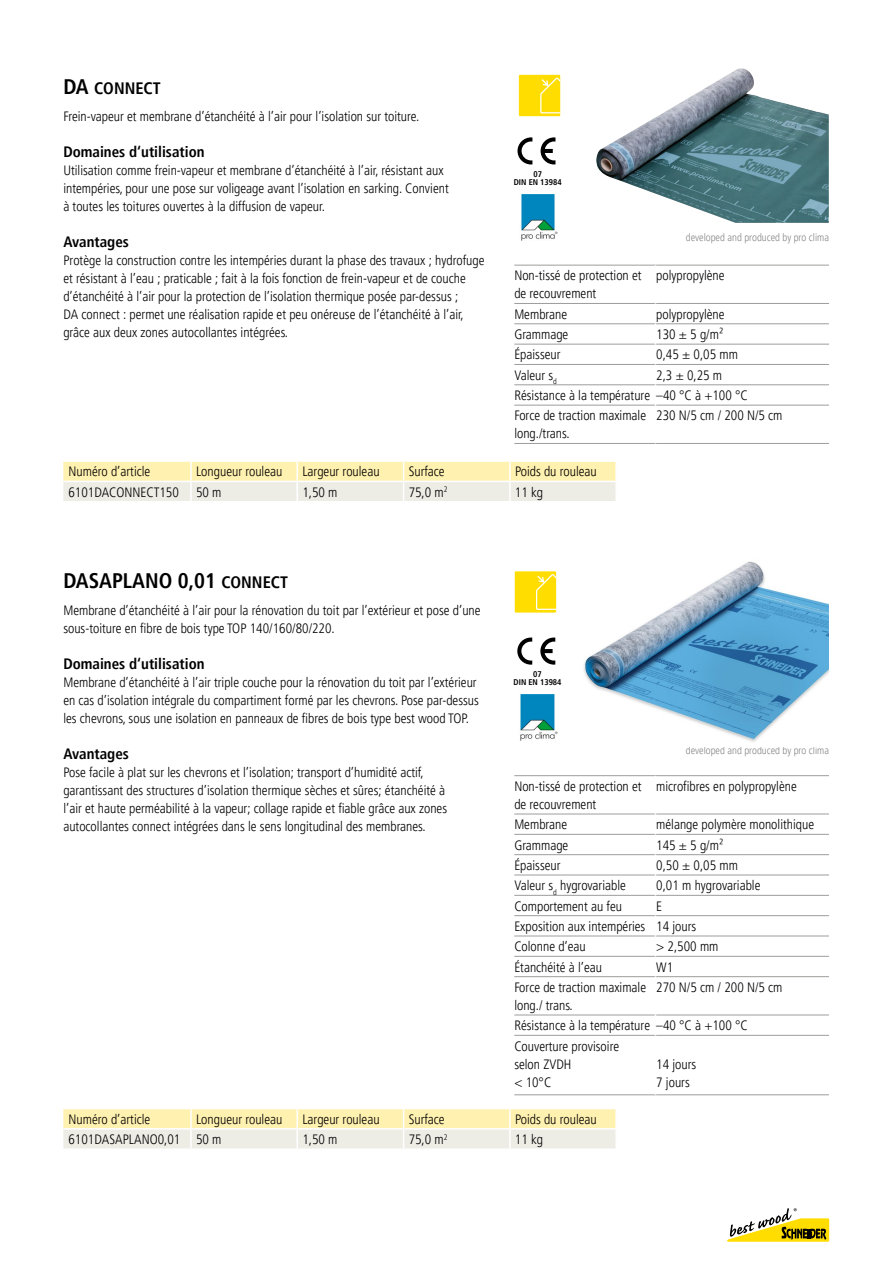
<style>
.page{position:relative;width:893px;height:1263px;background:#fff}
.page>*{position:absolute;margin:0;border:0;box-sizing:border-box;transform-origin:0 0}
.t1{font:700 condensed 21px "Frutiger LT Pro";color:#000}
.t2{font:700 condensed 16.5px "Frutiger LT Pro";color:#000}
.t3{font:700 condensed 15px "Frutiger LT Pro";color:#000}
.t4{font:300 condensed 13.5px/18px "Frutiger LT Pro";color:#000}
.t5{font:300 condensed 10.5px "Frutiger LT Pro";color:#878787}
.t6{font:700 condensed 8.25px/8.2px "Frutiger LT Pro";color:#000;text-align:center}
.s1{font-size:21px}
.s2{font-size:16.5px}
</style>
<div class="page">
<svg style="left:727px;top:1208px;width:102px;height:34px"></svg>
<img style="left:596px;top:68px;width:233px;height:155px">
<svg style="left:63px;top:461px;width:553px;height:40px;background:#f6efce"></svg>
<img style="left:521px;top:195px;width:37px;height:46px">
<svg style="left:517px;top:137px;width:38px;height:27px"></svg>
<svg style="left:518px;top:74px;width:43px;height:43px;background:#ffe121"></svg>
<img style="left:583px;top:561px;width:246px;height:181px">
<svg style="left:63px;top:1109px;width:553px;height:39px;background:#f6efcd"></svg>
<svg style="left:514px;top:571px;width:43px;height:42px;background:#ffe01c"></svg>
<img style="left:520px;top:695px;width:38px;height:46px">
<svg style="left:517px;top:637px;width:38px;height:28px"></svg>
<hr style="left:514px;top:775px;width:141px;height:1px;background:#9d9d9c">
<hr style="left:655px;top:775px;width:174px;height:1px;background:#9d9d9c">
<hr style="left:514px;top:814px;width:141px;height:1px;background:#9d9d9c">
<hr style="left:655px;top:814px;width:174px;height:1px;background:#9d9d9c">
<hr style="left:514px;top:834px;width:141px;height:1px;background:#9d9d9c">
<hr style="left:655px;top:834px;width:174px;height:1px;background:#9d9d9c">
<hr style="left:514px;top:854px;width:141px;height:1px;background:#9d9d9c">
<hr style="left:655px;top:854px;width:174px;height:1px;background:#9d9d9c">
<hr style="left:514px;top:875px;width:141px;height:1px;background:#9d9d9c">
<hr style="left:655px;top:875px;width:174px;height:1px;background:#9d9d9c">
<hr style="left:514px;top:895px;width:141px;height:1px;background:#9d9d9c">
<hr style="left:655px;top:895px;width:174px;height:1px;background:#9d9d9c">
<hr style="left:514px;top:915px;width:141px;height:1px;background:#9d9d9c">
<hr style="left:655px;top:915px;width:174px;height:1px;background:#9d9d9c">
<hr style="left:514px;top:936px;width:141px;height:1px;background:#9d9d9c">
<hr style="left:655px;top:936px;width:174px;height:1px;background:#9d9d9c">
<hr style="left:514px;top:956px;width:141px;height:1px;background:#9d9d9c">
<hr style="left:655px;top:956px;width:174px;height:1px;background:#9d9d9c">
<hr style="left:514px;top:976px;width:141px;height:1px;background:#9d9d9c">
<hr style="left:655px;top:976px;width:174px;height:1px;background:#9d9d9c">
<hr style="left:514px;top:1015px;width:141px;height:1px;background:#9d9d9c">
<hr style="left:655px;top:1015px;width:174px;height:1px;background:#9d9d9c">
<hr style="left:514px;top:1035px;width:141px;height:1px;background:#9d9d9c">
<hr style="left:655px;top:1035px;width:174px;height:1px;background:#9d9d9c">
<hr style="left:514px;top:1094px;width:141px;height:1px;background:#9d9d9c">
<hr style="left:655px;top:1094px;width:174px;height:1px;background:#9d9d9c">
<hr style="left:655px;top:1035px;width:1px;height:59px;background:#fff">
<hr style="left:514px;top:265px;width:141px;height:1px;background:#9d9d9c">
<hr style="left:655px;top:265px;width:174px;height:1px;background:#9d9d9c">
<hr style="left:514px;top:303px;width:141px;height:1px;background:#9d9d9c">
<hr style="left:655px;top:303px;width:174px;height:1px;background:#9d9d9c">
<hr style="left:514px;top:324px;width:141px;height:1px;background:#9d9d9c">
<hr style="left:655px;top:324px;width:174px;height:1px;background:#9d9d9c">
<hr style="left:514px;top:344px;width:141px;height:1px;background:#9d9d9c">
<hr style="left:655px;top:344px;width:174px;height:1px;background:#9d9d9c">
<hr style="left:514px;top:364px;width:141px;height:1px;background:#9d9d9c">
<hr style="left:655px;top:364px;width:174px;height:1px;background:#9d9d9c">
<hr style="left:514px;top:384px;width:141px;height:1px;background:#9d9d9c">
<hr style="left:655px;top:384px;width:174px;height:1px;background:#9d9d9c">
<hr style="left:514px;top:405px;width:141px;height:1px;background:#9d9d9c">
<hr style="left:655px;top:405px;width:174px;height:1px;background:#9d9d9c">
<hr style="left:514px;top:443px;width:141px;height:1px;background:#9d9d9c">
<hr style="left:655px;top:443px;width:174px;height:1px;background:#9d9d9c">
<hr style="left:655px;top:265px;width:1px;height:38px;background:#fff">
<hr style="left:655px;top:405px;width:1px;height:38px;background:#fff">
<p class="t2" style="left:63px;top:79px;width:99px"><span class="s1">DA</span> CONNECT</p>
<p class="t4" style="left:63px;top:108px;width:358px">Frein-vapeur et membrane d’étanchéité à l’air pour l’isolation sur toiture.</p>
<p class="t3" style="left:63px;top:143px;width:143px">Domaines d‘utilisation</p>
<p class="t4" style="left:63px;top:162px;width:387px">Utilisation comme frein-vapeur et membrane d’étanchéité à l’air, résistant aux intempéries, pour une pose sur voligeage avant l’isolation en sarking. Convient à toutes les toitures ouvertes à la diffusion de vapeur.</p>
<p class="t3" style="left:63px;top:233px;width:67px">Avantages</p>
<p class="t4" style="left:63px;top:252px;width:423px">Protège la construction contre les intempéries durant la phase des travaux ; hydrofuge et résistant à l’eau ; praticable ; fait à la fois fonction de frein-vapeur et de couche d’étanchéité à l’air pour la protection de l’isolation thermique posée par-dessus ;<br>DA connect : permet une réalisation rapide et peu onéreuse de l’étanchéité à l’air, grâce aux deux zones autocollantes intégrées.</p>
<p class="t6" style="left:514px;top:170px;width:50px">07<br>DIN EN 13984</p>
<p class="t5" style="left:686px;top:232px;width:145px">developed and produced by pro clima</p>
<p class="t4" style="left:514px;top:267px;width:129px">Non-tissé de protection et de recouvrement</p>
<p class="t4" style="left:656px;top:267px;width:70px">polypropylène</p>
<p class="t4" style="left:514px;top:305px;width:54px">Membrane</p>
<p class="t4" style="left:656px;top:305px;width:70px">polypropylène</p>
<p class="t4" style="left:514px;top:325px;width:56px">Grammage</p>
<p class="t4" style="left:656px;top:325px;width:68px">130 ± 5 g/m²</p>
<p class="t4" style="left:514px;top:346px;width:48px">Épaisseur</p>
<p class="t4" style="left:656px;top:346px;width:83px">0,45 ± 0,05 mm</p>
<p class="t4" style="left:514px;top:366px;width:44px">Valeur s<sub>d</sub></p>
<p class="t4" style="left:514px;top:365px;width:235px;line-height:20.4px;text-indent:142px">2,3 ± 0,25 m<br>Résistance à la température –40 °C à +100 °C<br>Force de traction maximale</p>
<p class="t4" style="left:514px;top:425px;width:57px">long./trans.</p>
<p class="t4" style="left:656px;top:407px;width:128px">230 N/5 cm / 200 N/5 cm</p>
<p class="t4" style="left:68px;top:463px;width:83px">Numéro d’article</p>
<p class="t4" style="left:196px;top:463px;width:88px">Longueur rouleau</p>
<p class="t4" style="left:302px;top:463px;width:79px">Largeur rouleau</p>
<p class="t4" style="left:409px;top:463px;width:37px">Surface</p>
<p class="t4" style="left:515px;top:463px;width:83px">Poids du rouleau</p>
<p class="t4" style="left:68px;top:483px;width:112px">6101DACONNECT150</p>
<p class="t4" style="left:196px;top:483px;width:27px">50 m</p>
<p class="t4" style="left:302px;top:483px;width:37px">1,50 m</p>
<p class="t4" style="left:409px;top:483px;width:40px">75,0 m<sup>2</sup></p>
<p class="t4" style="left:515px;top:483px;width:30px">11 kg</p>
<h1 class="t1" style="left:63px;top:568px;width:226px">DASAPLANO 0,01 <span class="s2">CONNECT</span></h1>
<p class="t4" style="left:63px;top:602px;width:419px">Membrane d’étanchéité à l’air pour la rénovation du toit par l’extérieur et pose d’une sous-toiture en fibre de bois type TOP 140/160/80/220.</p>
<p class="t3" style="left:63px;top:655px;width:143px">Domaines d‘utilisation</p>
<p class="t4" style="left:63px;top:674px;width:417px">Membrane d’étanchéité à l’air triple couche pour la rénovation du toit par l’extérieur en cas d’isolation intégrale du compartiment formé par les chevrons. Pose par-dessus les chevrons, sous une isolation en panneaux de fibres de bois type best wood TOP.</p>
<p class="t3" style="left:63px;top:745px;width:67px">Avantages</p>
<p class="t4" style="left:63px;top:764px;width:385px">Pose facile à plat sur les chevrons et l’isolation; transport d’humidité actif, garantissant des structures d’isolation thermique sèches et sûres; étanchéité à l’air et haute perméabilité à la vapeur; collage rapide et fiable grâce aux zones autocollantes connect intégrées dans le sens longitudinal des membranes.</p>
<p class="t6" style="left:513px;top:670px;width:50px">07<br>DIN EN 13984</p>
<p class="t5" style="left:686px;top:744px;width:145px">developed and produced by pro clima</p>
<p class="t4" style="left:514px;top:777px;width:129px">Non-tissé de protection et de recouvrement</p>
<p class="t4" style="left:656px;top:777px;width:142px">microfibres en polypropylène</p>
<p class="t4" style="left:514px;top:816px;width:54px">Membrane</p>
<p class="t4" style="left:656px;top:816px;width:159px">mélange polymère monolithique</p>
<p class="t4" style="left:514px;top:836px;width:56px">Grammage</p>
<p class="t4" style="left:656px;top:836px;width:68px">145 ± 5 g/m²</p>
<p class="t4" style="left:514px;top:856px;width:48px">Épaisseur</p>
<p class="t4" style="left:656px;top:856px;width:83px">0,50 ± 0,05 mm</p>
<p class="t4" style="left:514px;top:877px;width:113px">Valeur s<sub>d</sub> hygrovariable</p>
<p class="t4" style="left:656px;top:877px;width:106px">0,01 m hygrovariable</p>
<p class="t4" style="left:514px;top:897px;width:109px">Comportement au feu</p>
<p class="t4" style="left:514px;top:896px;width:183px;line-height:20.4px;text-indent:142px">E<br>Exposition aux intempéries 14 jours<br>Colonne d‘eau</p>
<p class="t4" style="left:656px;top:938px;width:64px">&gt; 2,500 mm</p>
<p class="t4" style="left:514px;top:958px;width:89px">Étanchéité à l’eau</p>
<p class="t4" style="left:656px;top:958px;width:18px">W1</p>
<p class="t4" style="left:514px;top:978px;width:133px">Force de traction maximale long./ trans.</p>
<p class="t4" style="left:656px;top:978px;width:128px">270 N/5 cm / 200 N/5 cm</p>
<p class="t4" style="left:514px;top:1015px;width:235px;line-height:20.4px">Résistance à la température –40 °C à +100 °C<br>Couverture provisoire</p>
<p class="t4" style="left:514px;top:1055px;width:59px">selon ZVDH &lt; 10°C</p>
<p class="t4" style="left:656px;top:1055px;width:41px">14 jours<br>7 jours</p>
<p class="t4" style="left:68px;top:1110px;width:83px">Numéro d’article</p>
<p class="t4" style="left:196px;top:1110px;width:88px">Longueur rouleau</p>
<p class="t4" style="left:302px;top:1110px;width:79px">Largeur rouleau</p>
<p class="t4" style="left:409px;top:1110px;width:37px">Surface</p>
<p class="t4" style="left:515px;top:1110px;width:83px">Poids du rouleau</p>
<p class="t4" style="left:68px;top:1130px;width:155px">6101DASAPLANO0,01 50 m</p>
<p class="t4" style="left:302px;top:1130px;width:37px">1,50 m</p>
<p class="t4" style="left:409px;top:1130px;width:40px">75,0 m<sup>2</sup></p>
<p class="t4" style="left:515px;top:1130px;width:30px">11 kg</p>
</div>
